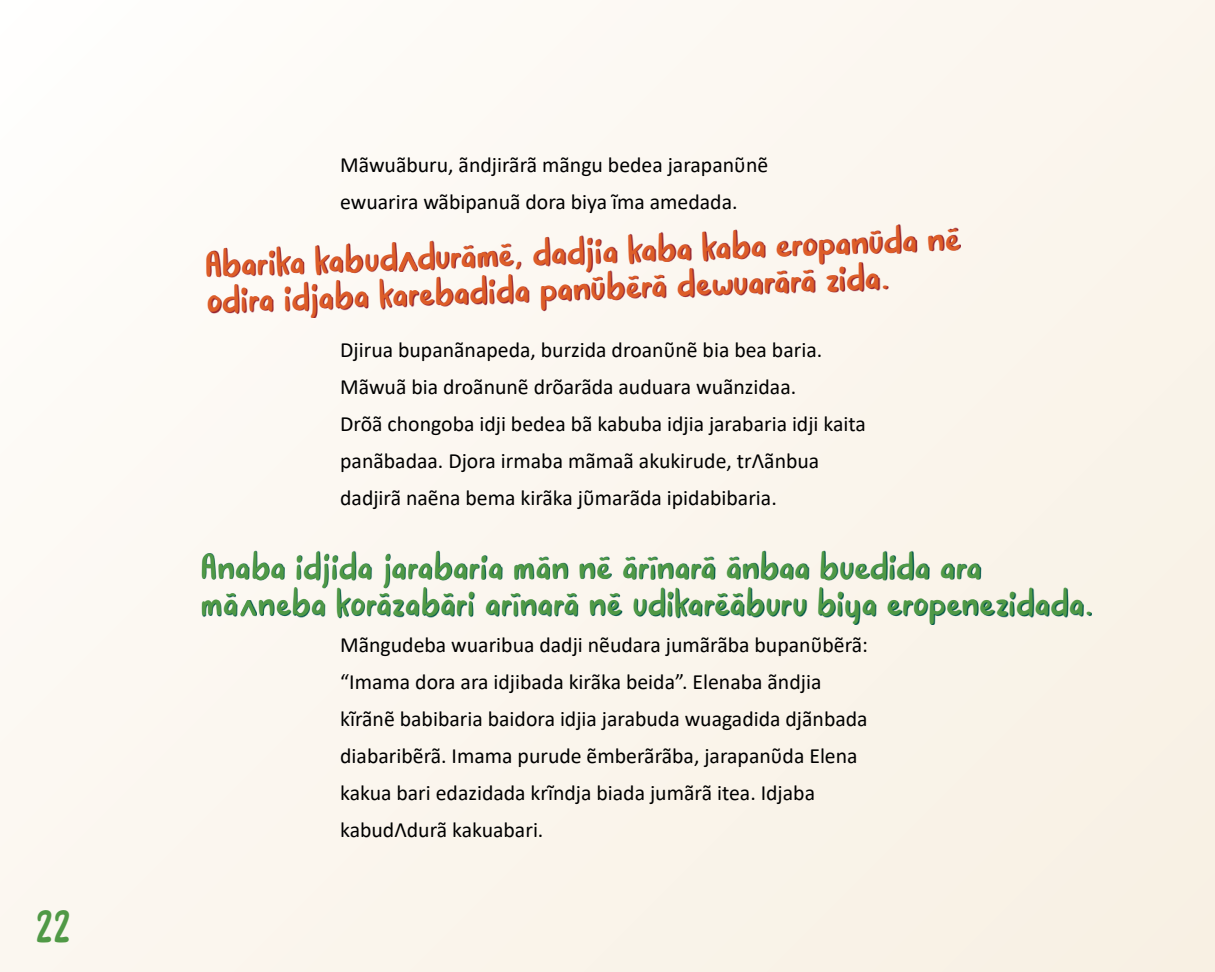
<style>
.page{position:relative;width:1215px;height:972px;background:#fbf6ee}
.page>*{position:absolute;margin:0;border:0;box-sizing:border-box;transform-origin:0 0}
.t1{font:37.5px "Pink Shark";color:#509946}
.t2{font:30px/36.9px "Pink Shark";letter-spacing:.025em;color:#509946}
.t3{font:30px/36px "Pink Shark";color:#dd5d28}
.t4{font:21.75px/36.9px "Calibri";color:#000}
</style>
<div class="page">
<svg style="left:203px;top:551px;width:889px;height:74px"></svg>
<svg style="left:256px;top:600px;width:1px;height:16px"></svg>
<svg style="left:240px;top:600px;width:16px;height:16px"></svg>
<svg style="left:208px;top:225px;width:753px;height:93px"></svg>
<svg style="left:417px;top:252px;width:1px;height:20px"></svg>
<svg style="left:398px;top:251px;width:19px;height:21px"></svg>
<h1 class="t1" style="left:36px;top:895px;width:37px">22</h1>
<p class="t4" style="left:340px;top:146px;width:430px">Mãwuãburu, ãndjirãrã mãngu bedea jarapanῦnẽ ewuarira wãbipanuã dora biya ĩma amedada.</p>
<h2 class="t3" style="left:205px;top:246px;width:757px;rotate:-2deg">Abarika kabud durãmẽ, dadjia kaba kaba eropanũda nẽ odira idjaba karebadida panũbẽrã dewuarãrã zida.</h2>
<p class="t4" style="left:340px;top:331px;width:527px">Djirua bupanãnapeda, burzida droanῦnẽ bia bea baria.<br>Mãwuã bia droãnunẽ drõarãda auduara wuãnzidaa.<br>Drõã chongoba idji bedea bã kabuba idjia jarabaria idji kaita panãbadaa. Djora irmaba mãmaã akukirude, trꓥãnbua dadjirã naẽna bema kirãka jῦmarãda ipidabibaria.</p>
<h2 class="t2" style="left:201px;top:547px;width:894px">Anaba idjida jarabaria mãn nẽ ãrĩnarã ãnbaa buedida ara<br>mã neba korãzabãri arĩnarã nẽ udikarẽãburu biya eropenezidada.</h2>
<p class="t4" style="left:340px;top:626px;width:529px">Mãngudeba wuaribua dadji nẽudara jumãrãba bupanῦbẽrã: “Imama dora ara idjibada kirãka beida”. Elenaba ãndjia kĩrãnẽ babibaria baidora idjia jarabuda wuagadida djãnbada diabaribẽrã. Imama purude ẽmberãrãba, jarapanῦda Elena kakua bari edazidada krĩndja biada jumãrã itea. Idjaba kabudꓥdurã kakuabari.</p>
</div>
